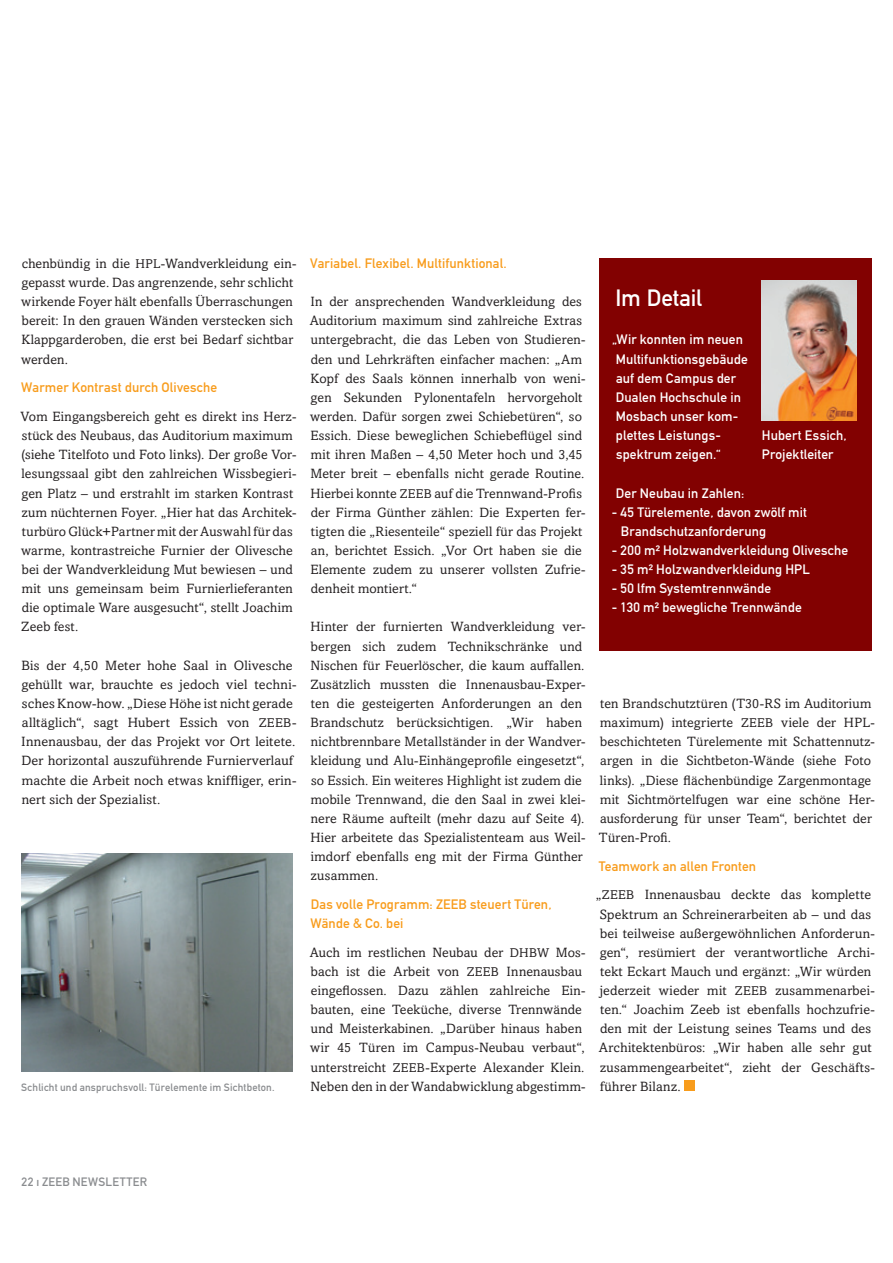
<style>
.page{position:relative;width:893px;height:1263px;background:#fff}
.page>*{position:absolute;margin:0;border:0;box-sizing:border-box;transform-origin:0 0}
.t1{font:23.25px "DINZEEB";letter-spacing:-.01em;color:#fff}
.t2{font:13.5px/19.2px "Amasis";letter-spacing:.015em;color:#231f20}
.t3{font:13.5px/19.2px "DINZEEB";letter-spacing:.01em;color:#fff}
.t4{font:13.5px/19.2px "DINZEEB";letter-spacing:.01em;color:#f89c1c}
.t5{font:12px "DINZEEB";letter-spacing:.02em;color:#8a8c8f}
.t6{font:10.5px "DINZEEB";letter-spacing:.02em;color:#8a8c8f}
.s1{font-size:12.75px}
</style>
<div class="page">
<div style="left:600px;top:258px;width:272px;height:393px;background:#820101"></div>
<div style="left:684px;top:1080px;width:11px;height:11px;background:#f89c1c"></div>
<img style="left:21px;top:854px;width:272px;height:217px">
<img style="left:761px;top:281px;width:96px;height:140px">
<p class="t2" style="left:21px;top:254px;width:277px">chenbündig in die <span class="s1">HPL</span>-Wandverkleidung ein&shy;gepasst wurde. Das angrenzende, sehr schlicht wirkende Foyer hält ebenfalls Überraschungen bereit: In den grauen Wänden verstecken sich Klappgarderoben, die erst bei Bedarf sichtbar werden.</p>
<p class="t4" style="left:21px;top:378px;width:197px">Warmer Kontrast durch Olivesche</p>
<p class="t2" style="left:20px;top:407px;width:277px">Vom Eingangsbereich geht es direkt ins Herz&shy;stück des Neubaus, das Auditorium maximum (siehe Titelfoto und Foto links). Der große Vor&shy;lesungssaal gibt den zahlreichen Wissbegieri&shy;gen Platz – und erstrahlt im starken Kontrast zum nüchternen Foyer. „Hier hat das Architek&shy;turbüro Glück+Partner mit der Auswahl für das warme, kontrastreiche Furnier der Olivesche bei der Wandverkleidung Mut bewiesen – und mit uns gemeinsam beim Furnierlieferanten die optimale Ware ausgesucht“, stellt Joachim Zeeb fest.</p>
<p class="t2" style="left:21px;top:655px;width:277px">Bis der 4,50 Meter hohe Saal in Olivesche gehüllt war, brauchte es jedoch viel techni&shy;sches Know-how. „Diese Höhe ist nicht gerade alltäglich“, sagt Hubert Essich von <span class="s1">ZEEB</span>-Innenausbau, der das Projekt vor Ort leitete.<br>Der horizontal auszuführende Furnierverlauf machte die Arbeit noch etwas kniffliger, erin&shy;nert sich der Spezialist.</p>
<p class="t6" style="left:21px;top:1081px;width:255px">Schlicht und anspruchsvoll: Türelemente im Sichtbeton.</p>
<p class="t4" style="left:310px;top:253px;width:198px">Variabel. Flexibel. Multifunktional.</p>
<p class="t2" style="left:310px;top:292px;width:277px">In der ansprechenden Wandverkleidung des Auditorium maximum sind zahlreiche Extras untergebracht, die das Leben von Studieren&shy;den und Lehrkräften einfacher machen: „Am Kopf des Saals können innerhalb von weni&shy;gen Sekunden Pylonentafeln hervorgeholt werden. Dafür sorgen zwei Schiebetüren“, so Essich. Diese beweglichen Schiebeflügel sind mit ihren Maßen – 4,50 Meter hoch und 3,45<br>Meter breit – ebenfalls nicht gerade Routine.<br>Hierbei konnte <span class="s1">ZEEB</span> auf die Trennwand-Profis der Firma Günther zählen: Die Experten fer&shy;tigten die „Riesenteile“ speziell für das Projekt an, berichtet Essich. „Vor Ort haben sie die Elemente zudem zu unserer vollsten Zufrie&shy;denheit montiert.“</p>
<p class="t2" style="left:310px;top:617px;width:277px">Hinter der furnierten Wandverkleidung ver&shy;bergen sich zudem Technikschränke und Nischen für Feuerlöscher, die kaum auffallen.<br>Zusätzlich mussten die Innenausbau-Exper&shy;ten die gesteigerten Anforderungen an den Brandschutz berücksichtigen. „Wir haben nichtbrennbare Metallständer in der Wandver&shy;kleidung und Alu-Einhängeprofile eingesetzt“, so Essich. Ein weiteres Highlight ist zudem die mobile Trennwand, die den Saal in zwei klei&shy;nere Räume aufteilt (mehr dazu auf Seite 4).<br>Hier arbeitete das Spezialistenteam aus Weil&shy;imdorf ebenfalls eng mit der Firma Günther zusammen.</p>
<p class="t4" style="left:310px;top:894px;width:243px">Das volle Programm: ZEEB steuert Türen,<br>Wände &amp; Co. bei</p>
<p class="t2" style="left:310px;top:942px;width:277px">Auch im restlichen Neubau der <span class="s1">DHBW</span> Mos&shy;bach ist die Arbeit von <span class="s1">ZEEB</span> Innenausbau eingeflossen. Dazu zählen zahlreiche Ein&shy;bauten, eine Teeküche, diverse Trennwände und Meisterkabinen. „Darüber hinaus haben wir 45 Türen im Campus-Neubau verbaut“, unterstreicht <span class="s1">ZEEB</span>-Experte Alexander Klein.<br>Neben den in der Wandabwicklung abgestimm-</p>
<h1 class="t1" style="left:616px;top:284px;width:88px">Im Detail</h1>
<p class="t3" style="left:612px;top:330px;width:137px">„Wir konnten im neuen<br>Multifunktionsgebäude auf dem Campus der<br>Dualen Hochschule in<br>Mosbach unser kom&shy;plettes Leistungs&shy;spektrum zeigen.“</p>
<p class="t3" style="left:616px;top:483px;width:130px">Der Neubau in Zahlen:</p>
<p class="t3" style="left:621px;top:502px;width:187px;text-indent:-9px">- 45 Türelemente, davon zwölf mit<br>Brandschutzanforderung</p>
<p class="t3" style="left:612px;top:540px;width:238px">- 200 m² Holzwandverkleidung Olivesche</p>
<p class="t3" style="left:612px;top:560px;width:200px">- 35 m² Holzwandverkleidung HPL</p>
<p class="t3" style="left:612px;top:579px;width:161px">- 50 lfm Systemtrennwände</p>
<p class="t3" style="left:612px;top:598px;width:191px">- 130 m² bewegliche Trennwände</p>
<p class="t3" style="left:762px;top:426px;width:86px">Hubert Essich,<br>Projektleiter</p>
<p class="t2" style="left:599px;top:694px;width:277px">ten Brandschutztüren (T30-RS im Auditorium maximum) integrierte <span class="s1">ZEEB</span> viele der HPL&shy;beschichteten Türelemente mit Schattennutz&shy;argen in die Sichtbeton-Wände (siehe Foto links). „Diese flächenbündige Zargenmontage mit Sichtmörtelfugen war eine schöne Her&shy;ausforderung für unser Team“, berichtet der Türen-Profi.</p>
<p class="t4" style="left:599px;top:856px;width:159px">Teamwork an allen Fronten</p>
<p class="t2" style="left:596px;top:885px;width:281px">„<span class="s1">ZEEB</span> Innenausbau deckte das komplette Spektrum an Schreinerarbeiten ab – und das bei teilweise außergewöhnlichen Anforderun&shy;gen“, resümiert der verantwortliche Archi&shy;tekt Eckart Mauch und ergänzt: „Wir würden jederzeit wieder mit <span class="s1">ZEEB</span> zusammenarbei&shy;ten.“ Joachim Zeeb ist ebenfalls hochzufrie&shy;den mit der Leistung seines Teams und des Architektenbüros: „Wir haben alle sehr gut zusammengearbeitet“, zieht der Geschäfts&shy;führer Bilanz.</p>
<p class="t5" style="left:22px;top:1175px;width:127px">22 ı ZEEB NEWSLETTER</p>
</div>
